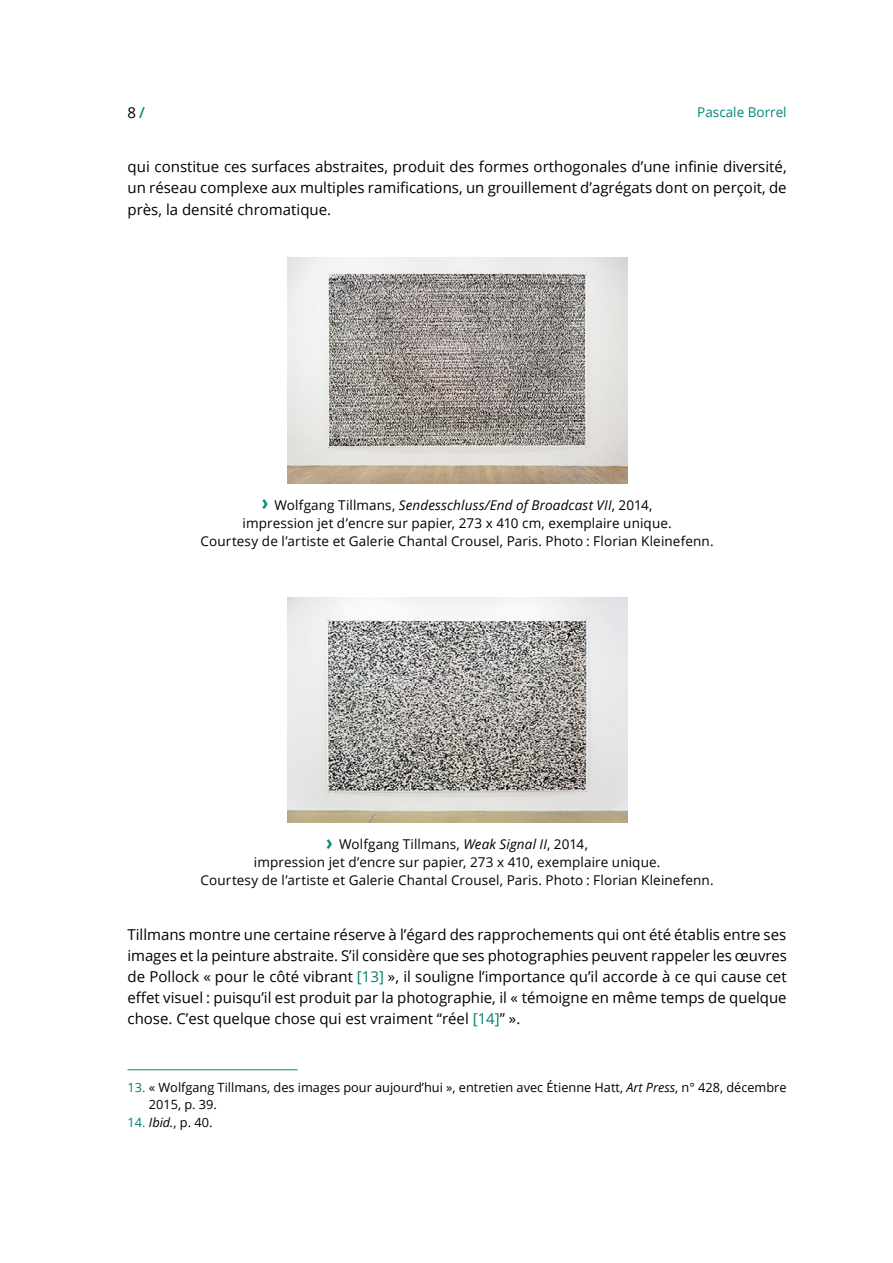
<style>
.page{position:relative;width:893px;height:1263px;background:#fff}
.page>*{position:absolute;margin:0;border:0;box-sizing:border-box;transform-origin:0 0}
.t1{font:15px/21px "Open Sans";color:#000;text-align:justify}
.t2{font:13.5px/18px "Open Sans";letter-spacing:.01em;color:#000;text-align:center}
.t3{font:13.5px "Open Sans";color:#00897a}
.t4{font:12.75px/16.2px "Open Sans";color:#000}
.s1{font-weight:600;color:#00897a}
.s2{font-weight:700;font-size:21.6px;color:#00897a}
.s3{font-style:italic}
.s4{color:#00806d}
</style>
<div class="page">
<img style="left:287px;top:258px;width:340px;height:225px">
<img style="left:287px;top:597px;width:340px;height:225px">
<hr style="left:128px;top:1069px;width:170px;height:1px;background:#00897a">
<p class="t1" style="left:128px;top:101px;width:19px">8<span class="s1">/</span></p>
<p class="t3" style="left:697px;top:102px;width:91px">Pascale Borrel</p>
<p class="t1" style="left:128px;top:156px;width:661px">qui constitue ces surfaces abstraites, produit des formes orthogonales d’une infinie diversité, un réseau complexe aux multiples ramifications, un grouillement d’agrégats dont on perçoit, de près, la densité chromatique.</p>
<p class="t2" style="left:201px;top:495px;width:515px"><span class="s2">›</span> Wolfgang Tillmans, <span class="s3">Sendesschluss/End of Broadcast VII</span>, 2014,<br>impression jet d’encre sur papier, 273 x 410 cm, exemplaire unique.<br>Courtesy de l’artiste et Galerie Chantal Crousel, Paris. Photo : Florian Kleinefenn.</p>
<p class="t2" style="left:201px;top:835px;width:515px"><span class="s2">›</span> Wolfgang Tillmans, <span class="s3">Weak Signal II</span>, 2014,<br>impression jet d’encre sur papier, 273 x 410, exemplaire unique.<br>Courtesy de l’artiste et Galerie Chantal Crousel, Paris. Photo : Florian Kleinefenn.</p>
<p class="t1" style="left:128px;top:924px;width:661px">Tillmans montre une certaine réserve à l’égard des rapprochements qui ont été établis entre ses images et la peinture abstraite. S’il considère que ses photographies peuvent rappeler les œuvres de Pollock « pour le côté vibrant <span class="s4">[13]</span> », il souligne l’importance qu’il accorde à ce qui cause cet effet visuel : puisqu’il est produit par la photographie, il « témoigne en même temps de quelque chose. C’est quelque chose qui est vraiment “réel <span class="s4">[14]</span>” ».</p>
<p class="t4" style="left:149px;top:1079px;width:639px;text-indent:-21px"><span class="s4">13.</span> « Wolfgang Tillmans, des images pour aujourd’hui », entretien avec Étienne Hatt, <span class="s3">Art Press</span>, n° 428, décembre<br>2015, p. 39.</p>
<p class="t4" style="left:128px;top:1114px;width:86px"><span class="s4">14.</span> <span class="s3">Ibid.</span>, p. 40.</p>
</div>
